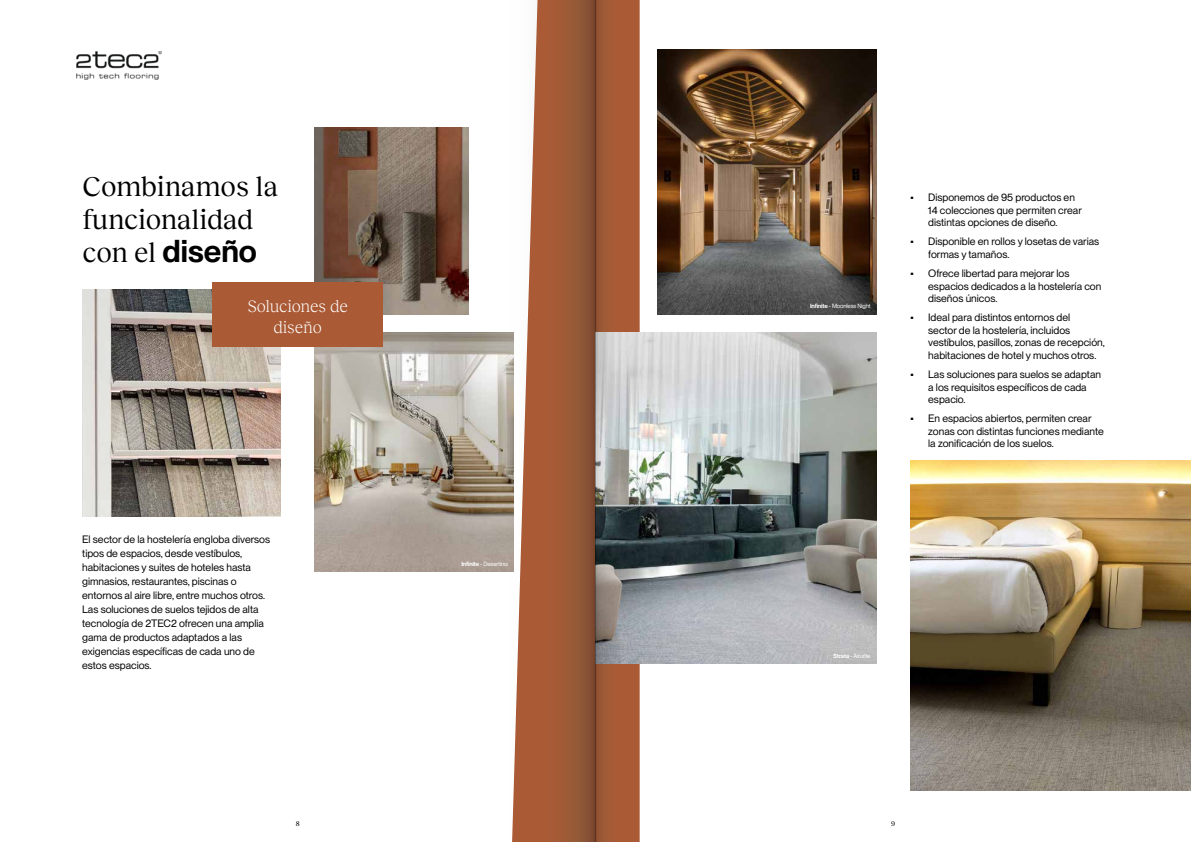
<style>
.page{position:relative;width:1191px;height:842px;background:#fff}
.page>*{position:absolute;margin:0;border:0;box-sizing:border-box;transform-origin:0 0}
.t1{font:600 31px "PP Neue Montreal";color:#000}
.t2{font:28px/33px "Reckless Neue TRIAL";letter-spacing:-.005em;color:#000}
.t3{font:300 17px/21px "Reckless Neue TRIAL";letter-spacing:-.01em;color:#fff;text-align:center}
.t4{font:10.5px/12.6px "PP Neue Montreal";color:#000}
.t5{font:7px "Reckless Neue TRIAL";color:#000}
.t6{font:6px "PP Neue Montreal";letter-spacing:-.02em;color:#fff}
.s1{font-family:"Reckless Neue TRIAL";font-weight:400;font-size:28px}
.s2{font-weight:600}
</style>
<div class="page">
<img style="left:315px;top:128px;width:153px;height:186px">
<img style="left:82px;top:289px;width:199px;height:227px">
<img style="left:315px;top:332px;width:192px;height:239px">
<div style="left:213px;top:282px;width:170px;height:65px;background:#aa5b36"></div>
<img style="left:910px;top:460px;width:281px;height:331px">
<img style="left:658px;top:49px;width:218px;height:265px">
<img style="left:635px;top:332px;width:241px;height:331px">
<img style="left:77px;top:51px;width:84px;height:28px">
<svg style="left:595px;top:0;width:40px;height:842px;background:#916954"></svg>
<svg style="left:507px;top:0;width:88px;height:842px"></svg>
<h2 class="t2" style="left:83px;top:168px;width:197px">Combinamos la funcionalidad</h2>
<h1 class="t1" style="left:83px;top:233px;width:176px"><span class="s1">con el</span> diseño</h1>
<h3 class="t3" style="left:247px;top:294px;width:102px">Soluciones de diseño</h3>
<p class="t4" style="left:82px;top:532px;width:189px;line-height:14px">El sector de la hostelería engloba diversos tipos de espacios, desde vestíbulos, habitaciones y suites de hoteles hasta gimnasios, restaurantes, piscinas o entornos al aire libre, entre muchos otros.<br>Las soluciones de suelos tejidos de alta tecnología de 2TEC2 ofrecen una amplia gama de productos adaptados a las exigencias específicas de cada uno de estos espacios.</p>
<p class="t6" style="left:461px;top:560px;width:48px"><span class="s2">Infinite</span> - Desertino</p>
<p class="t6" style="left:810px;top:302px;width:62px"><span class="s2">Infinite</span> - Moonless Night</p>
<p class="t4" style="left:928px;top:191px;width:155px;text-indent:-18px">• Disponemos de 95 productos en<br>14 colecciones que permiten crear distintas opciones de diseño.</p>
<p class="t4" style="left:928px;top:235px;width:172px;text-indent:-18px">• Disponible en rollos y losetas de varias formas y tamaños.</p>
<p class="t4" style="left:928px;top:267px;width:175px;text-indent:-18px">• Ofrece libertad para mejorar los espacios dedicados a la hostelería con diseños únicos.</p>
<p class="t4" style="left:928px;top:311px;width:178px;text-indent:-18px">• Ideal para distintos entornos del<br>sector de la hostelería, incluidos vestíbulos, pasillos, zonas de recepción, habitaciones de hotel y muchos otros.</p>
<p class="t4" style="left:928px;top:368px;width:174px;text-indent:-18px">• Las soluciones para suelos se adaptan a los requisitos específicos de cada espacio.</p>
<p class="t4" style="left:928px;top:412px;width:177px;text-indent:-18px">• En espacios abiertos, permiten crear zonas con distintas funciones mediante la zonificación de los suelos.</p>
<p class="t6" style="left:833px;top:652px;width:39px"><span class="s2">Strata</span> - Azurite</p>
<p class="t5" style="left:296px;top:818px;width:5px">8</p>
<p class="t5" style="left:891px;top:818px;width:6px">9</p>
</div>
